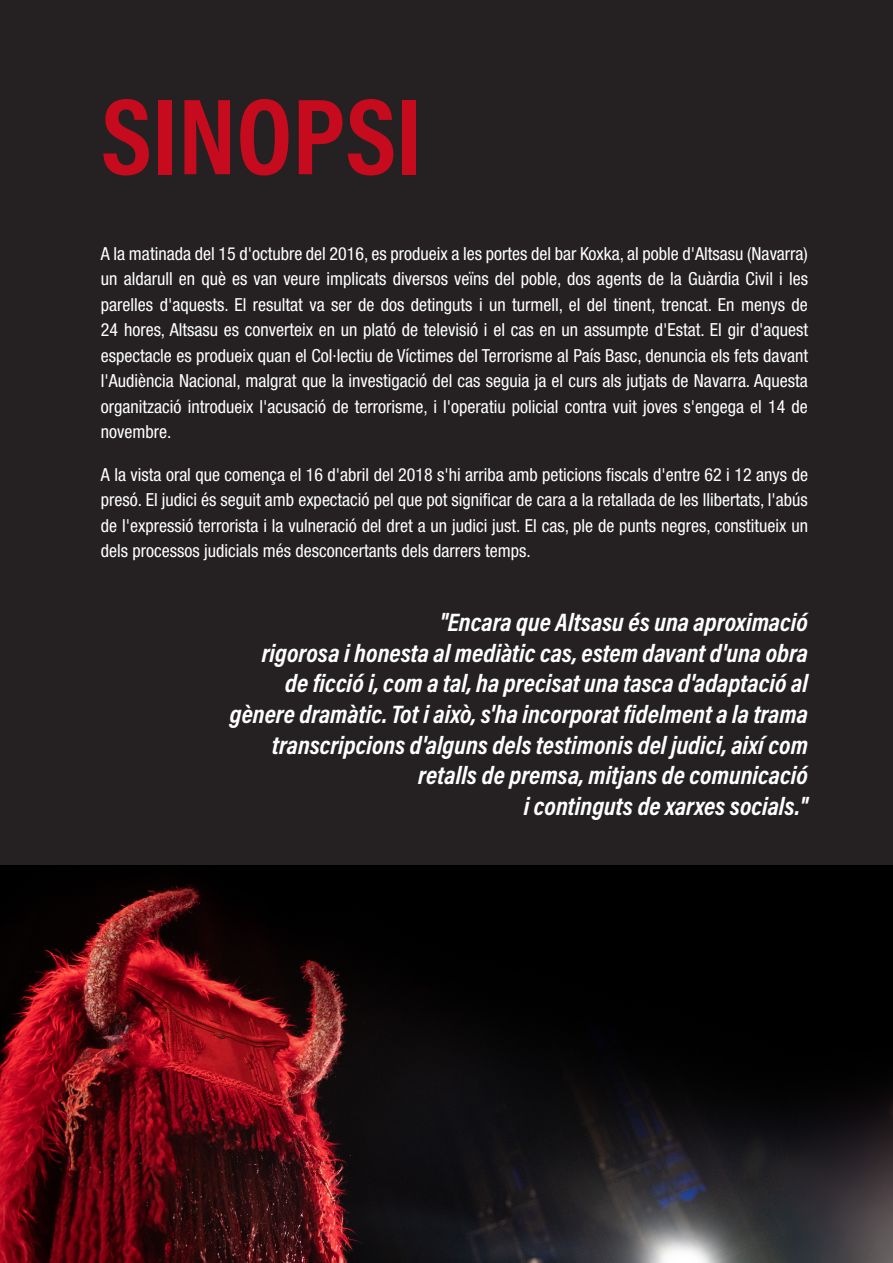
<style>
.page{position:relative;width:893px;height:1263px;background:#fff}
.page>*{position:absolute;margin:0;border:0;box-sizing:border-box;transform-origin:0 0}
.TITOLS{font:109.5px "Acumin Variable Concept";color:#c50b1d}
.t1{font:25.5px/30.6px "Acumin Variable Concept";color:#fff;text-align:right}
.text_blanc{font:condensed 18px/25.5px "Helvetica Neue LT Std";color:#fff;text-align:justify}
</style>
<div class="page">
<div style="left:0;top:0;width:893px;height:893px;background:#231f20"></div>
<img style="left:0;top:865px;width:893px;height:398px">
<p class="TITOLS" style="left:101px;top:61px;width:323px">SINOPSI</p>
<p class="text_blanc" style="left:101px;top:240px;width:709px">A la matinada del 15 d'octubre del 2016, es produeix a les portes del bar Koxka, al poble d'Altsasu (Navarra) un aldarull en què es van veure implicats diversos veïns del poble, dos agents de la Guàrdia Civil i les parelles d'aquests. El resultat va ser de dos detinguts i un turmell, el del tinent, trencat. En menys de 24 hores, Altsasu es converteix en un plató de televisió i el cas en un assumpte d'Estat. El gir d'aquest espectacle es produeix quan el Col·lectiu de Víctimes del Terrorisme al País Basc, denuncia els fets davant l'Audiència Nacional, malgrat que la investigació del cas seguia ja el curs als jutjats de Navarra. Aquesta organització introdueix l'acusació de terrorisme, i l'operatiu policial contra vuit joves s'engega el 14 de novembre.</p>
<p class="text_blanc" style="left:101px;top:461px;width:709px">A la vista oral que comença el 16 d'abril del 2018 s'hi arriba amb peticions fiscals d'entre 62 i 12 anys de presó. El judici és seguit amb expectació pel que pot significar de cara a la retallada de les llibertats, l'abús de l'expressió terrorista i la vulneració del dret a un judici just. El cas, ple de punts negres, constitueix un dels processos judicials més desconcertants dels darrers temps.</p>
<p class="t1" style="left:230px;top:606px;width:580px">"Encara que Altsasu és una aproximació<br>rigorosa i honesta al mediàtic cas, estem davant d'una obra<br>de ficció i, com a tal, ha precisat una tasca d'adaptació al gènere dramàtic. Tot i això, s'ha incorporat fidelment a la trama transcripcions d'alguns dels testimonis del judici, així com retalls de premsa, mitjans de comunicació<br>i continguts de xarxes socials."</p>
</div>
